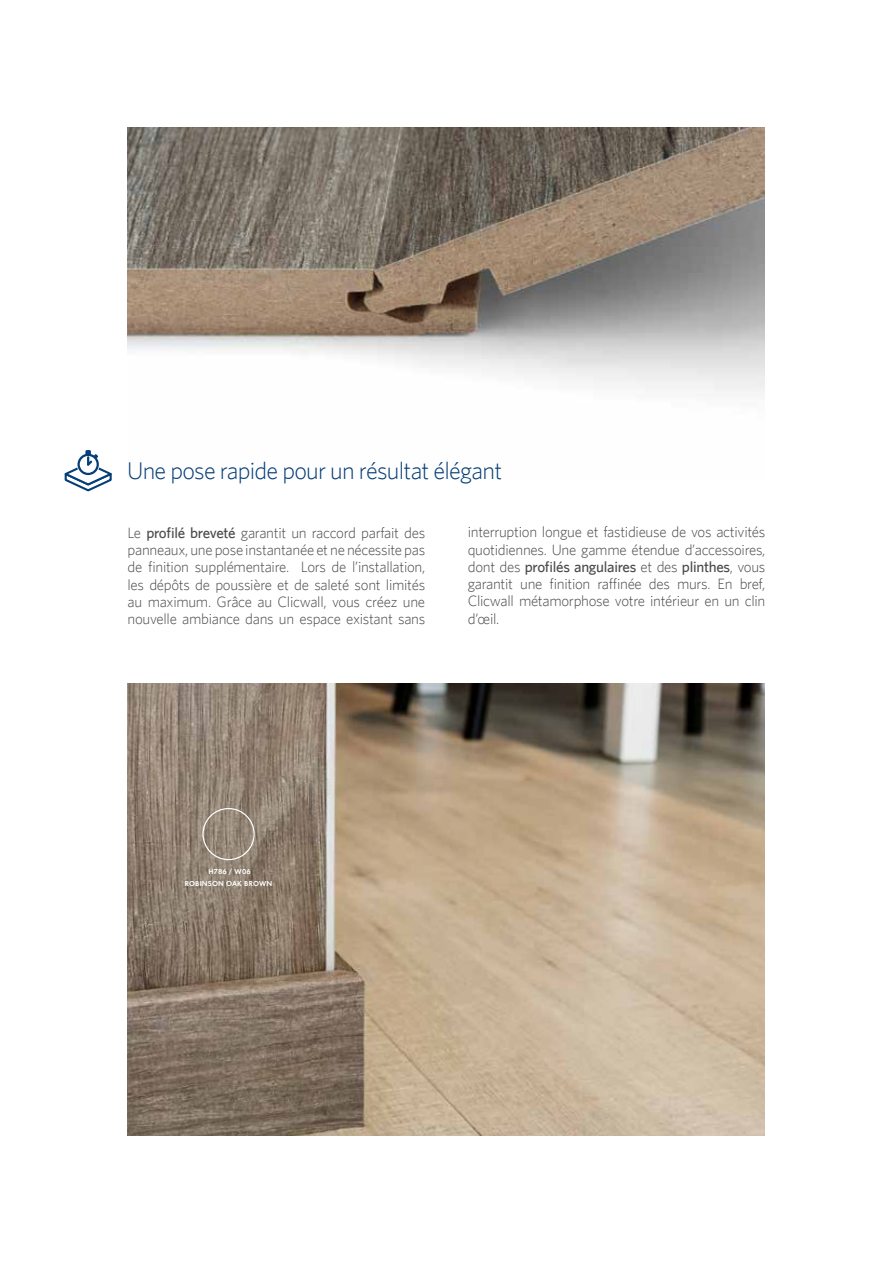
<style>
.page{position:relative;width:893px;height:1263px;background:#fff}
.page>*{position:absolute;margin:0;border:0;box-sizing:border-box;transform-origin:0 0}
.t1{font:300 24.15px "Whitney";letter-spacing:-.03em;color:#063e77}
.t2{font:300 15px/17.2px "Whitney";letter-spacing:-.02em;color:#4a4a49;text-align:justify}
.t3{font:600 7.5px/12px "Futura Round";letter-spacing:.02em;color:#fff;text-align:center}
.s1{font-weight:500}
</style>
<div class="page">
<img style="left:127px;top:128px;width:638px;height:264px">
<img style="left:127px;top:684px;width:638px;height:452px">
<svg style="left:64px;top:450px;width:48px;height:42px"></svg>
<div style="left:202px;top:808px;width:53px;height:52px;border:1px solid #fff;border-radius:50%"></div>
<h1 class="t1" style="left:127px;top:456px;width:377px">Une pose rapide pour un résultat élégant</h1>
<p class="t2" style="left:128px;top:524px;width:299px">Le <span class="s1">profilé breveté</span> garantit un raccord parfait des panneaux, une pose instantanée et ne nécessite pas de finition supplémentaire. Lors de l’installation, les dépôts de poussière et de saleté sont limités au maximum. Grâce au Clicwall, vous créez une nouvelle ambiance dans un espace existant sans</p>
<p class="t2" style="left:468px;top:523px;width:299px">interruption longue et fastidieuse de vos activités quotidiennes. Une gamme étendue d’accessoires, dont des <span class="s1">profilés angulaires</span> et des <span class="s1">plinthes</span>, vous garantit une finition raffinée des murs. En bref, Clicwall métamorphose votre intérieur en un clin d’œil.</p>
<p class="t3" style="left:185px;top:864px;width:89px">H786 / W06<br>ROBINSON OAK BROWN</p>
</div>
